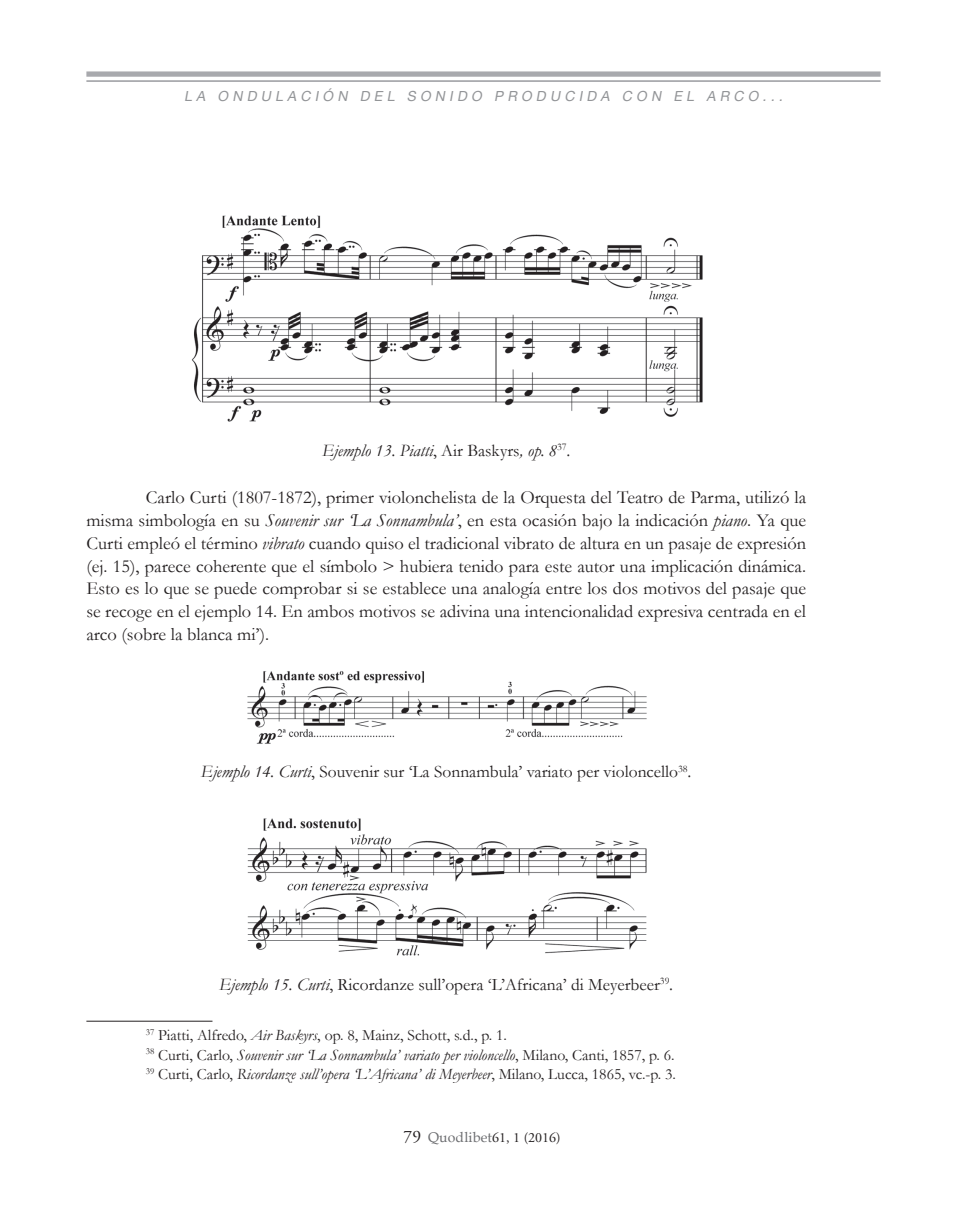
<style>
.page{position:relative;width:967px;height:1215px;background:#fff}
.page>*{position:absolute;margin:0;border:0;box-sizing:border-box;transform-origin:0 0}
.t1{font:18.38px/22.8px "Garamond";color:#231f20;text-align:justify}
.t2{font:17.5px "Garamond";color:#231f20}
.t3{font:italic 17.5px "Garamond";color:#231f20}
.t4{font:15.75px/19.2px "Garamond";color:#231f20}
.t5{font:italic 14px "Helvetica Neue LT Std";color:#939598}
.t6{font:14px "Adobe Garamond Pro";color:#231f20}
.s1{font-style:normal}
.s2{font-style:italic}
.s3{font-size:17.5px}
.s4{font-family:"Book Antiqua";color:#6c6d70}
</style>
<div class="page">
<div style="left:86px;top:71px;width:794px;height:6px;background:#a8a9ad"></div>
<hr style="left:86px;top:80px;width:794px;height:2px;background:#a8a9ad">
<img style="left:191px;top:215px;width:512px;height:207px">
<img style="left:247px;top:671px;width:400px;height:73px">
<img style="left:247px;top:818px;width:400px;height:138px">
<hr style="left:86px;top:1020px;width:126px;height:1px;background:#231f20">
<p class="t5" style="left:184px;top:88px;width:602px">LA ONDUL ACIÓN DEL SONIDO PRODUCIDA CON EL ARCO...</p>
<p class="t3" style="left:322px;top:438px;width:250px">Ejemplo 13. Piatti<span class="s1">, Air Baskyrs</span>, op. 8<sup>37</sup>.</p>
<p class="t1" style="left:86px;top:485px;width:721px;text-indent:60px">Carlo Curti (1807-1872), primer violonchelista de la Orquesta del Teatro de Parma, utilizó la misma simbología en su <span class="s2">Souvenir sur ‘La Sonnambula’</span>, en esta ocasión bajo la indicación <span class="s2">piano</span>. Ya que Curti empleó el término <span class="s2">vibrato</span> cuando quiso el tradicional vibrato de altura en un pasaje de expresión (ej. 15), parece coherente que el símbolo &gt; hubiera tenido para este autor una implicación dinámica.<br>Esto es lo que se puede comprobar si se establece una analogía entre los dos motivos del pasaje que se recoge en el ejemplo 14. En ambos motivos se adivina una intencionalidad expresiva centrada en el arco (sobre la blanca mi’).</p>
<p class="t2" style="left:201px;top:760px;width:492px"><span class="s2">Ejemplo 14. Curti</span>, Souvenir sur ‘La Sonnambula’ variato per violoncello<sup>38</sup><span class="s2">.</span></p>
<p class="t2" style="left:219px;top:972px;width:455px"><span class="s2">Ejemplo 15. Curti</span>, Ricordanze sull’opera ‘L’Africana’ di Meyerbeer<sup>39</sup><span class="s2">.</span></p>
<p class="t4" style="left:146px;top:1025px;width:531px"><sup>37</sup> Piatti, Alfredo, <span class="s2">Air Baskyrs</span>, op. 8, Mainz, Schott, s.d., p. 1.<br><sup>38</sup> Curti, Carlo, <span class="s2">Souvenir sur ‘La Sonnambula’ variato per violoncello</span>, Milano, Canti, 1857, p. 6.<br><sup>39</sup> Curti, Carlo, <span class="s2">Ricordanze sull’opera ‘L’Africana’ di Meyerbeer</span>, Milano, Lucca, 1865, vc.-p. 3.</p>
<p class="t6" style="left:403px;top:1128px;width:159px"><span class="s3">79</span> <span class="s4">Quodlibet</span>61, 1 (2016)</p>
</div>
